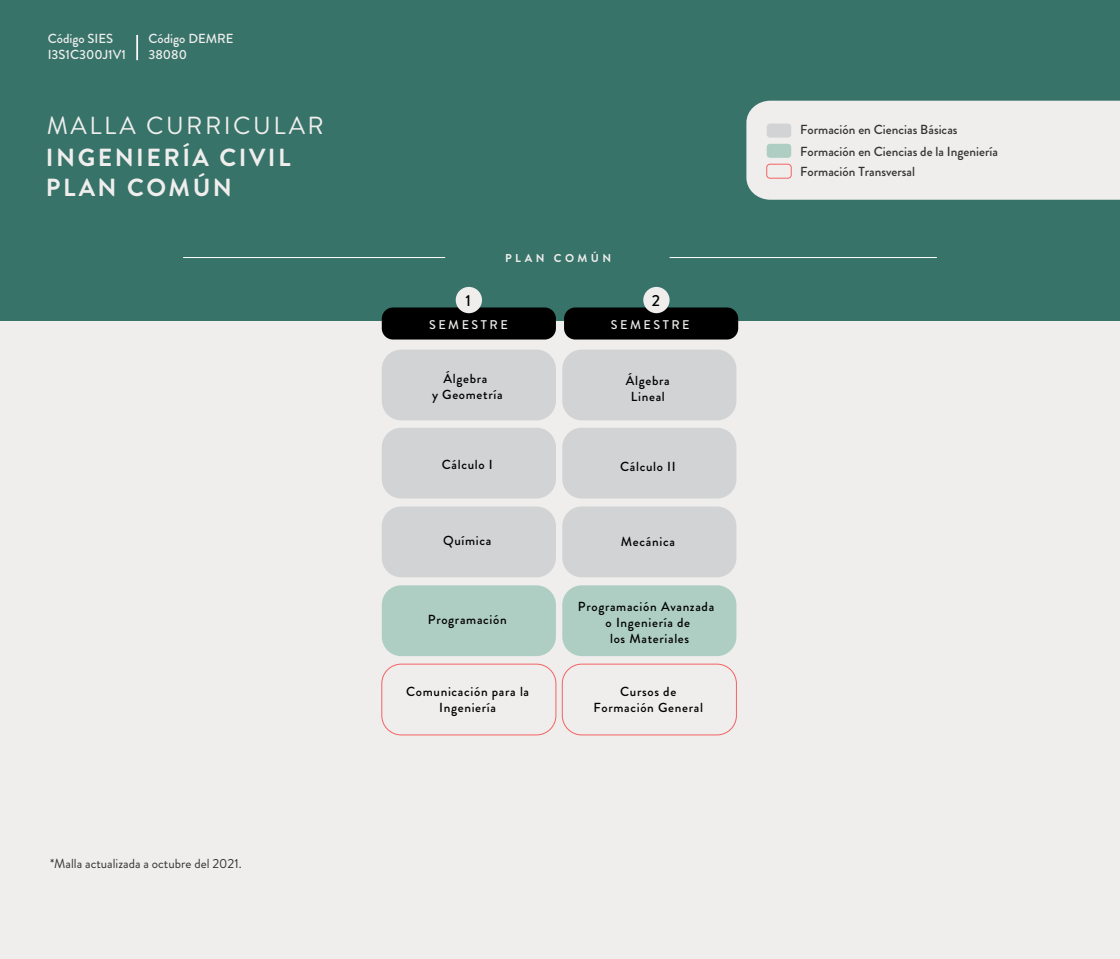
<style>
.page{position:relative;width:1120px;height:959px;background:#fff}
.page>*{position:absolute;margin:0;border:0;box-sizing:border-box;transform-origin:0 0}
.t1{font:700 24.68px/29.7px "Brandon Grotesque";letter-spacing:.1em;color:#efeeed}
.t2{font:24.68px "Brandon Grotesque";letter-spacing:.1em;color:#efeeed}
.t3{font:500 16.01px "Brandon Grotesque";color:#000}
.t4{font:500 13.12px/15.8px "Brandon Grotesque";letter-spacing:.05em;color:#000;text-align:center}
.t5{font:500 13.12px/21px "Brandon Grotesque";color:#333}
.t6{font:500 13.12px/15.8px "Brandon Grotesque";color:#efeeed}
.t7{font:13.12px "Brandon Grotesque";color:#333}
.t8{font:500 12.6px "Brandon Grotesque";letter-spacing:.2em;color:#efeeed}
.t9{font:700 11.38px "Brandon Grotesque";letter-spacing:.3em;color:#efeeed}
</style>
<div class="page">
<div style="left:0;top:0;width:1120px;height:958px;background:#efeeed"></div>
<div style="left:0;top:0;width:1120px;height:320px;background:#377369"></div>
<div style="left:746px;top:101px;width:374px;height:99px;background:#efeeed"></div>
<div style="left:382px;top:349px;width:174px;height:71px;background:#d1d3d4;border-radius:19px"></div>
<div style="left:562px;top:349px;width:174px;height:71px;background:#d1d3d4;border-radius:19px"></div>
<div style="left:382px;top:427px;width:174px;height:71px;background:#d1d3d4;border-radius:19px"></div>
<div style="left:562px;top:427px;width:174px;height:71px;background:#d1d3d4;border-radius:19px"></div>
<div style="left:382px;top:506px;width:174px;height:71px;background:#d1d3d4;border-radius:19px"></div>
<div style="left:562px;top:506px;width:174px;height:71px;background:#d1d3d4;border-radius:19px"></div>
<div style="left:382px;top:585px;width:174px;height:71px;background:#aecec4;border-radius:19px"></div>
<div style="left:562px;top:585px;width:174px;height:71px;background:#aecec4;border-radius:19px"></div>
<div style="left:381px;top:663px;width:175px;height:72px;border:1px solid #f46262;border-radius:19px"></div>
<div style="left:562px;top:663px;width:175px;height:72px;border:1px solid #f46262;border-radius:19px"></div>
<hr style="left:136px;top:35px;width:2px;height:25px;background:#fff">
<div style="left:767px;top:123px;width:24px;height:14px;background:#d1d3d4;border-radius:3px"></div>
<div style="left:767px;top:144px;width:24px;height:14px;background:#aecec4;border-radius:3px"></div>
<div style="left:766px;top:164px;width:26px;height:14px;border:1px solid #f46262;border-radius:3px"></div>
<hr style="left:183px;top:257px;width:262px;height:1px;background:#fff">
<hr style="left:670px;top:257px;width:267px;height:1px;background:#fff">
<div style="left:382px;top:307px;width:174px;height:32px;background:#000;border-radius:11px"></div>
<div style="left:564px;top:307px;width:174px;height:32px;background:#000;border-radius:11px"></div>
<div style="left:643px;top:287px;width:27px;height:26px;background:#efeeed;border-radius:50%"></div>
<div style="left:456px;top:287px;width:26px;height:26px;background:#efeeed;border-radius:13px"></div>
<p class="t6" style="left:48px;top:31px;width:80px">Código SIES<br>I3S1C300J1V1</p>
<p class="t6" style="left:148px;top:31px;width:87px">Código DEMRE<br>38080</p>
<h1 class="t2" style="left:47px;top:109px;width:279px">MALLA CURRICULAR</h1>
<h1 class="t1" style="left:46px;top:143px;width:246px">INGENIERÍA CIVIL<br>PLAN COMÚN</h1>
<p class="t7" style="left:50px;top:854px;width:193px">*Malla actualizada a octubre del 2021.</p>
<p class="t9" style="left:505px;top:249px;width:108px">PLAN COMÚN</p>
<p class="t3" style="left:465px;top:289px;width:7px">1</p>
<p class="t3" style="left:652px;top:289px;width:10px">2</p>
<p class="t8" style="left:429px;top:315px;width:80px">SEMESTRE</p>
<p class="t8" style="left:611px;top:315px;width:80px">SEMESTRE</p>
<p class="t4" style="left:432px;top:370px;width:72px">Álgebra<br>y Geometría</p>
<p class="t4" style="left:626px;top:372px;width:45px">Álgebra<br>Lineal</p>
<p class="t4" style="left:442px;top:457px;width:53px">Cálculo I</p>
<p class="t4" style="left:620px;top:458px;width:57px">Cálculo II</p>
<p class="t4" style="left:443px;top:533px;width:50px">Química</p>
<p class="t4" style="left:621px;top:533px;width:56px">Mecánica</p>
<p class="t4" style="left:428px;top:611px;width:80px">Programación</p>
<p class="t4" style="left:578px;top:598px;width:138px">Programación Avanzada o Ingeniería de<br>los Materiales</p>
<p class="t4" style="left:406px;top:683px;width:125px">Comunicación para la<br>Ingeniería</p>
<p class="t4" style="left:593px;top:683px;width:111px">Cursos de<br>Formación General</p>
<p class="t5" style="left:800px;top:119px;width:199px">Formación en Ciencias Básicas<br>Formación en Ciencias de la Ingeniería<br>Formación Transversal</p>
</div>
